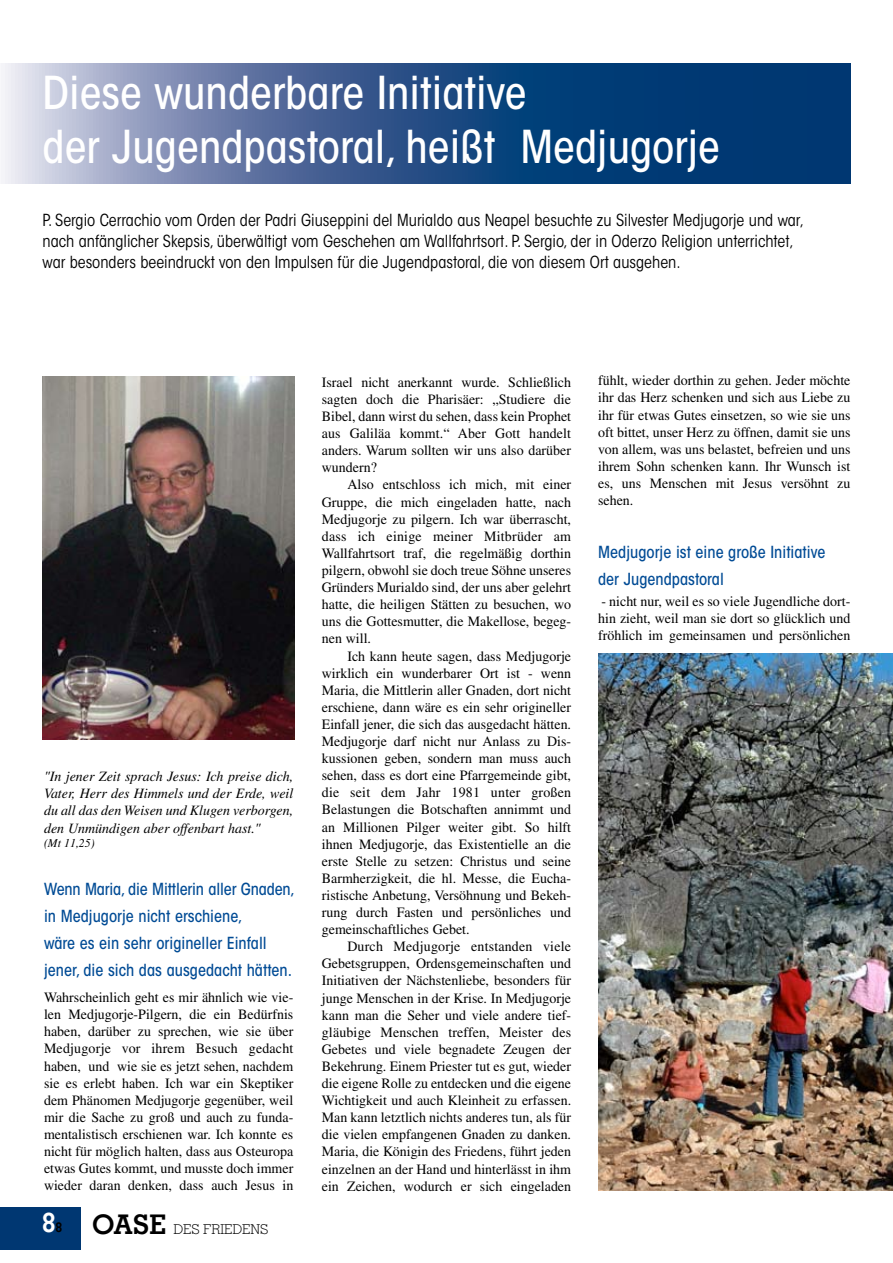
<style>
.page{position:relative;width:893px;height:1263px;background:#fff}
.page>*{position:absolute;margin:0;border:0;box-sizing:border-box;transform-origin:0 0}
.t1{font:500 condensed 45px/54px "ITC Avant Garde Std";color:#fff}
.t2{font:condensed 16.5px/21px "ITC Avant Garde Std";color:#000}
.t3{font:500 condensed 16.5px/27px "ITC Avant Garde Std";color:#004b95}
.t4{font:14.25px/17.1px "Times LT Std";color:#000;text-align:justify}
.t5{font:italic 14.25px/17.1px "Times LT Std";color:#000;text-align:justify}
.t6{font:300 13.5px "Memphis LT Std";color:#000}
.t7{font:italic 12px "Times LT Std";color:#000}
.s1{font-weight:700;font-size:27px;color:#fff}
.s2{font-weight:700}
.s3{font-weight:700;font-size:27px}
</style>
<div class="page">
<div style="left:0;top:1208px;width:80px;height:42px;background:#003772"></div>
<svg style="left:1px;top:64px;width:849px;height:120px;background:#3f6393"></svg>
<img style="left:43px;top:376px;width:252px;height:363px">
<img style="left:598px;top:653px;width:295px;height:538px">
<h1 class="t1" style="left:43px;top:66px;width:679px">Diese wunderbare Initiative<br>der Jugendpastoral, heißt Medjugorje</h1>
<p class="t2" style="left:43px;top:210px;width:763px">P. Sergio Cerrachio vom Orden der Padri Giuseppini del Murialdo aus Neapel besuchte zu Silvester Medjugorje und war, nach anfänglicher Skepsis, überwältigt vom Geschehen am Wallfahrtsort. P. Sergio, der in Oderzo Religion unterrichtet, war besonders beeindruckt von den Impulsen für die Jugendpastoral, die von diesem Ort ausgehen.</p>
<p class="t5" style="left:44px;top:768px;width:251px">"In jener Zeit sprach Jesus: Ich preise dich, Vater, Herr des Himmels und der Erde, weil du all das den Weisen und Klugen verborgen, den Unmündigen aber offenbart hast."</p>
<p class="t7" style="left:44px;top:836px;width:52px">(Mt 11,25)</p>
<p class="t3" style="left:44px;top:875px;width:252px">Wenn Maria, die Mittlerin aller Gnaden, in Medjugorje nicht erschiene,<br>wäre es ein sehr origineller Einfall jener, die sich das ausgedacht hätten.</p>
<p class="t4" style="left:44px;top:989px;width:251px">Wahrscheinlich geht es mir ähnlich wie vie&shy;len Medjugorje-Pilgern, die ein Bedürfnis haben, darüber zu sprechen, wie sie über Medjugorje vor ihrem Besuch gedacht haben, und wie sie es jetzt sehen, nachdem sie es erlebt haben. Ich war ein Skeptiker dem Phänomen Medjugorje gegenüber, weil mir die Sache zu groß und auch zu funda&shy;mentalistisch erschienen war. Ich konnte es nicht für möglich halten, dass aus Osteuropa etwas Gutes kommt, und musste doch immer wieder daran denken, dass auch Jesus in</p>
<p class="t6" style="left:42px;top:1221px;width:228px"><span class="s1">8</span><span class="s2">8</span> <span class="s3">OASE</span> DES FRIEDENS</p>
<p class="t4" style="left:322px;top:373px;width:251px">Israel nicht anerkannt wurde. Schließlich sagten doch die Pharisäer: „Studiere die Bibel, dann wirst du sehen, dass kein Prophet aus Galiläa kommt.“ Aber Gott handelt anders. Warum sollten wir uns also darüber wundern?</p>
<p class="t4" style="left:322px;top:476px;width:251px;text-indent:26px">Also entschloss ich mich, mit einer Gruppe, die mich eingeladen hatte, nach Medjugorje zu pilgern. Ich war überrascht, dass ich einige meiner Mitbrüder am Wallfahrtsort traf, die regelmäßig dorthin pilgern, obwohl sie doch treue Söhne unseres Gründers Murialdo sind, der uns aber gelehrt hatte, die heiligen Stätten zu besuchen, wo uns die Gottesmutter, die Makellose, begeg&shy;nen will.</p>
<p class="t4" style="left:322px;top:647px;width:251px;text-indent:26px">Ich kann heute sagen, dass Medjugorje wirklich ein wunderbarer Ort ist - wenn Maria, die Mittlerin aller Gnaden, dort nicht erschiene, dann wäre es ein sehr origineller Einfall jener, die sich das ausgedacht hätten.<br>Medjugorje darf nicht nur Anlass zu Dis&shy;kussionen geben, sondern man muss auch sehen, dass es dort eine Pfarrgemeinde gibt, die seit dem Jahr 1981 unter großen Belastungen die Botschaften annimmt und an Millionen Pilger weiter gibt. So hilft ihnen Medjugorje, das Existentielle an die erste Stelle zu setzen: Christus und seine Barmherzigkeit, die hl. Messe, die Eucha&shy;ristische Anbetung, Versöhnung und Bekeh&shy;rung durch Fasten und persönliches und gemeinschaftliches Gebet.</p>
<p class="t4" style="left:322px;top:938px;width:251px;text-indent:26px">Durch Medjugorje entstanden viele Gebetsgruppen, Ordensgemeinschaften und Initiativen der Nächstenliebe, besonders für junge Menschen in der Krise. In Medjugorje kann man die Seher und viele andere tief&shy;gläubige Menschen treffen, Meister des Gebetes und viele begnadete Zeugen der Bekehrung. Einem Priester tut es gut, wieder die eigene Rolle zu entdecken und die eigene Wichtigkeit und auch Kleinheit zu erfassen.<br>Man kann letztlich nichts anderes tun, als für die vielen empfangenen Gnaden zu danken.<br>Maria, die Königin des Friedens, führt jeden einzelnen an der Hand und hinterlässt in ihm ein Zeichen, wodurch er sich eingeladen</p>
<p class="t4" style="left:598px;top:372px;width:254px">fühlt, wieder dorthin zu gehen. Jeder möchte ihr das Herz schenken und sich aus Liebe zu ihr für etwas Gutes einsetzen, so wie sie uns oft bittet, unser Herz zu öffnen, damit sie uns von allem, was uns belastet, befreien und uns ihrem Sohn schenken kann. Ihr Wunsch ist es, uns Menschen mit Jesus versöhnt zu sehen.</p>
<p class="t3" style="left:598px;top:539px;width:229px">Medjugorje ist eine große Initiative der Jugendpastoral</p>
<p class="t4" style="left:598px;top:593px;width:254px">- nicht nur, weil es so viele Jugendliche dort&shy;hin zieht, weil man sie dort so glücklich und fröhlich im gemeinsamen und persönlichen</p>
</div>
